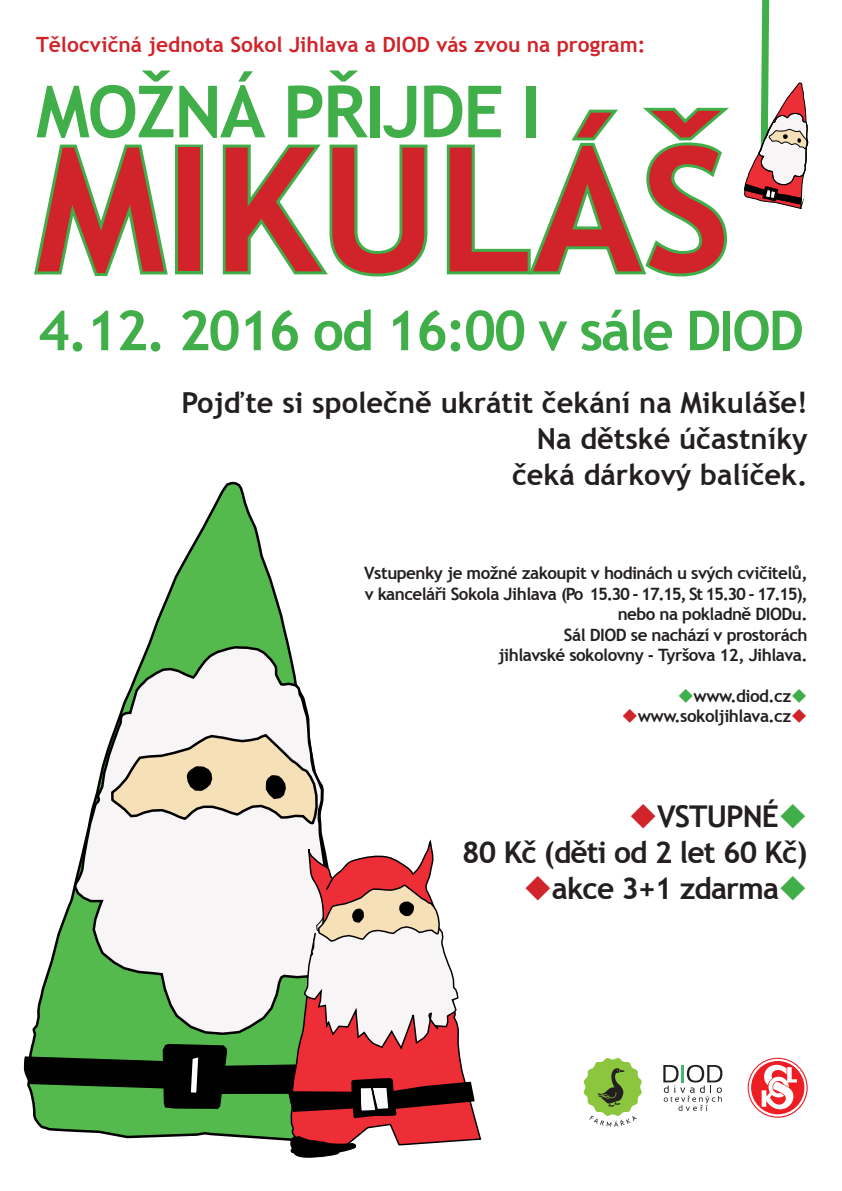
<style>
.page{position:relative;width:842px;height:1191px;background:#fff}
.page>*{position:absolute;margin:0;border:0;box-sizing:border-box;transform-origin:0 0}
.t1{font:700 173px "Trebuchet MS";color:#d1232a}
.t2{font:700 72px "Trebuchet MS";letter-spacing:-.03em;color:#40ae49}
.t3{font:700 55px "Trebuchet MS";letter-spacing:-.04em;color:#40ae49}
.t4{font:700 30px "Trebuchet MS";letter-spacing:-.03em;color:#231f20}
.t5{font:700 29px "Trebuchet MS";color:#231f20}
.t6{font:700 21px "Trebuchet MS";color:#d1232a}
.t7{font:700 17px "Trebuchet MS";letter-spacing:-.03em;color:#231f20}
.s1{color:#40ae49}
.s2{color:#d1232a}
</style>
<div class="page">
<svg style="left:744px;top:0;width:65px;height:209px"></svg>
<svg style="left:34px;top:144px;width:134px;height:133px"></svg>
<div style="left:175px;top:145px;width:28px;height:129px;border:6px solid #40ae49"></div>
<svg style="left:222px;top:144px;width:206px;height:133px"></svg>
<svg style="left:446px;top:107px;width:283px;height:170px"></svg>
<svg style="left:583px;top:1058px;width:59px;height:68px"></svg>
<svg style="left:748px;top:1057px;width:60px;height:60px"></svg>
<svg style="left:749px;top:1058px;width:57px;height:58px"></svg>
<div style="left:751px;top:1061px;width:53px;height:53px;background:#ee1d23;border-radius:50%"></div>
<svg style="left:762px;top:1062px;width:35px;height:49px"></svg>
<svg style="left:663px;top:1065px;width:59px;height:46px"></svg>
<svg style="left:23px;top:497px;width:453px;height:660px"></svg>
<p class="t6" style="left:36px;top:31px;width:611px">Tělocvičná jednota Sokol Jihlava a DIOD vás zvou na program:</p>
<p class="t2" style="left:36px;top:67px;width:507px">MOŽNÁ PŘIJDE I</p>
<p class="t1" style="left:36px;top:102px;width:696px">MIKULÁŠ</p>
<p class="t3" style="left:38px;top:296px;width:767px">4.12. 2016 od 16:00 v sále DIOD</p>
<p class="t5" style="left:181px;top:384px;width:628px">Pojďte si společně ukrátit čekání na Mikuláše!</p>
<p class="t5" style="left:537px;top:420px;width:272px">Na dětské účastníky</p>
<p class="t5" style="left:512px;top:456px;width:297px">čeká dárkový balíček.</p>
<p class="t7" style="left:364px;top:563px;width:445px">Vstupenky je možné zakoupit v hodinách u svých cvičitelů,</p>
<p class="t7" style="left:365px;top:583px;width:444px">v kanceláři Sokola Jihlava (Po 15.30 - 17.15, St 15.30 - 17.15),</p>
<p class="t7" style="left:618px;top:603px;width:191px">nebo na pokladně DIODu.</p>
<p class="t7" style="left:564px;top:624px;width:245px">Sál DIOD se nachází v prostorách</p>
<p class="t7" style="left:498px;top:644px;width:311px">jihlavské sokolovny - Tyršova 12, Jihlava.</p>
<p class="t7" style="left:677px;top:685px;width:132px"><span class="s1">◆</span>www.diod.cz<span class="s1">◆</span></p>
<p class="t7" style="left:621px;top:705px;width:188px"><span class="s2">◆</span>www.sokoljihlava.cz<span class="s2">◆</span></p>
<p class="t4" style="left:628px;top:797px;width:181px"><span class="s2">◆</span>VSTUPNÉ<span class="s1">◆</span></p>
<p class="t4" style="left:462px;top:833px;width:347px">80 Kč (děti od 2 let 60 Kč)</p>
<p class="t4" style="left:523px;top:869px;width:286px"><span class="s2">◆</span>akce 3+1 zdarma<span class="s1">◆</span></p>
</div>
